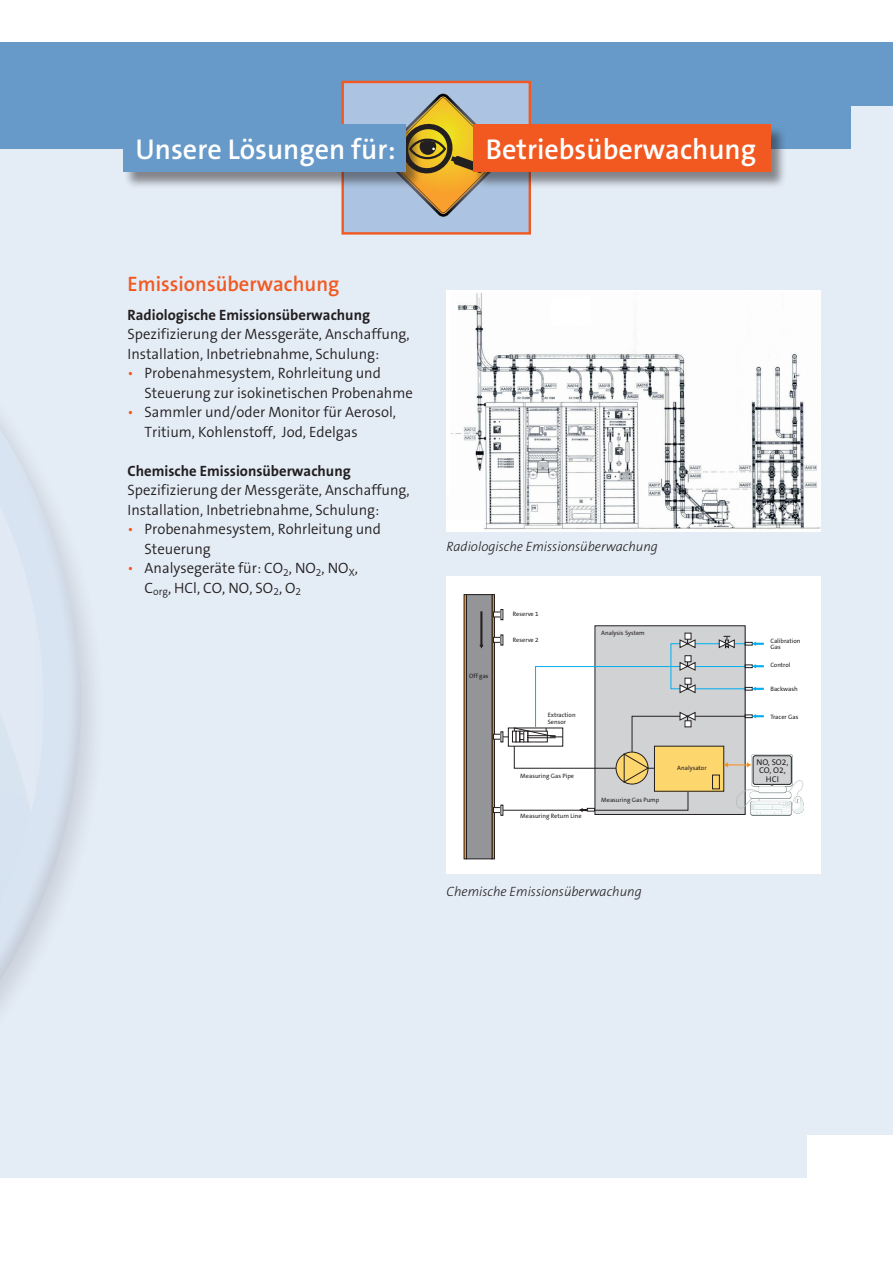
<style>
.page{position:relative;width:893px;height:1263px;background:#fff}
.page>*{position:absolute;margin:0;border:0;box-sizing:border-box;transform-origin:0 0}
.t1{font:600 28.8px "The Sans B6";color:#fff}
.t2{font:600 21px "The Sans B6";color:#f15921}
.t3{font:300 15px/19.5px "The Sans B4";color:#231f20}
.t4{font:700 15px "The Sans B7";color:#231f20}
.t5{font:italic 300 13.5px "The Sans B3";color:#231f20}
.t6{font:8.4px/8.4px "The Sans B5 Plain";color:#231f20;text-align:center}
.t7{font:6.3px/6.3px "The Sans B5 Plain";color:#231f20}
.s1{color:#f15921}
</style>
<div class="page">
<div style="left:0;top:106px;width:893px;height:1072px;background:#e4ecf6"></div>
<div style="left:0;top:43px;width:893px;height:63px;background:#679ac8"></div>
<div style="left:0;top:85px;width:850px;height:64px;background:#679ac8"></div>
<div style="left:0;top:177px;width:108px;height:1073px;background:#231f20;opacity:.5"></div>
<div style="left:0;top:184px;width:82px;height:1040px;background:#231f20;opacity:.5"></div>
<img style="left:446px;top:290px;width:375px;height:242px">
<div style="left:808px;top:1135px;width:85px;height:56px;background:#fff"></div>
<div style="left:446px;top:576px;width:375px;height:297px;background:#fff"></div>
<div style="left:595px;top:626px;width:150px;height:188px;background:#d1d2d4"></div>
<div style="left:492px;top:594px;width:3px;height:265px;border:1px solid #231f20"></div>
<div style="left:466px;top:595px;width:26px;height:264px;background:#939598"></div>
<div style="left:466px;top:594px;width:26px;height:265px;border:1px solid #231f20"></div>
<svg style="left:501px;top:609px;width:2px;height:11px"></svg>
<div style="left:493px;top:637px;width:8px;height:6px;border:1px solid #231f20"></div>
<svg style="left:501px;top:635px;width:2px;height:10px"></svg>
<div style="left:493px;top:734px;width:8px;height:5px;border:1px solid #231f20"></div>
<div style="left:493px;top:807px;width:8px;height:6px;border:1px solid #231f20"></div>
<div style="left:671px;top:643px;width:74px;height:46px;border:1px solid #00aeef"></div>
<svg style="left:745px;top:642px;width:19px;height:4px"></svg>
<svg style="left:679px;top:633px;width:17px;height:15px"></svg>
<div style="left:685px;top:655px;width:6px;height:7px;border:1px solid #231f20"></div>
<svg style="left:718px;top:636px;width:17px;height:13px"></svg>
<hr style="left:480px;top:611px;width:2px;height:34px;background:#231f20">
<svg style="left:501px;top:656px;width:302px;height:160px"></svg>
<div style="left:341px;top:81px;width:190px;height:154px;background:#acc4e1;border:2px solid #f15921"></div>
<svg style="left:409px;top:94px;width:68px;height:123px"></svg>
<div style="left:123px;top:125px;width:299px;height:65px;background:#231f20;opacity:.5"></div>
<div style="left:123px;top:124px;width:283px;height:48px;background:#679ac8"></div>
<div style="left:473px;top:125px;width:314px;height:65px;background:#231f20;opacity:.5"></div>
<div style="left:473px;top:124px;width:298px;height:48px;background:#f15921"></div>
<h1 class="t1" style="left:136px;top:134px;width:262px">Unsere Lösungen für:</h1>
<h1 class="t1" style="left:486px;top:134px;width:272px">Betriebsüberwachung</h1>
<h2 class="t2" style="left:128px;top:273px;width:213px">Emissionsüberwachung</h2>
<p class="t4" style="left:128px;top:307px;width:244px">Radiologische Emissionsüberwachung</p>
<p class="t3" style="left:128px;top:325px;width:284px">Spezifizierung der Messgeräte, Anschaffung,<br>Installation, Inbetriebnahme, Schulung:</p>
<p class="t3" style="left:145px;top:364px;width:270px;text-indent:-17px"><span class="s1">•</span> Probenahmesystem, Rohrleitung und<br>Steuerung zur isokinetischen Probenahme</p>
<p class="t3" style="left:145px;top:403px;width:253px;text-indent:-17px"><span class="s1">•</span> Sammler und/oder Monitor für Aerosol,<br>Tritium, Kohlenstoff, Jod, Edelgas</p>
<p class="t4" style="left:128px;top:463px;width:225px">Chemische Emissionsüberwachung</p>
<p class="t3" style="left:128px;top:481px;width:284px">Spezifizierung der Messgeräte, Anschaffung,<br>Installation, Inbetriebnahme, Schulung:</p>
<p class="t3" style="left:145px;top:520px;width:238px;text-indent:-17px"><span class="s1">•</span> Probenahmesystem, Rohrleitung und<br>Steuerung</p>
<p class="t3" style="left:145px;top:559px;width:215px;text-indent:-17px"><span class="s1">•</span> Analysegeräte für: CO<sub>2</sub>, NO<sub>2</sub>, NO<sub>X</sub>,<br>C<sub>org</sub>, HCl, CO, NO, SO<sub>2</sub>, O<sub>2</sub></p>
<p class="t5" style="left:446px;top:539px;width:213px">Radiologische Emissionsüberwachung</p>
<p class="t7" style="left:469px;top:673px;width:21px">Off gas</p>
<p class="t7" style="left:513px;top:611px;width:27px">Reserve 1</p>
<p class="t7" style="left:513px;top:637px;width:27px">Reserve 2</p>
<p class="t7" style="left:601px;top:630px;width:45px">Analysis System</p>
<p class="t7" style="left:548px;top:712px;width:29px">Extraction<br>Sensor</p>
<p class="t7" style="left:520px;top:773px;width:55px">Measuring Gas Pipe</p>
<p class="t7" style="left:520px;top:813px;width:63px">Measuring Return Line</p>
<p class="t7" style="left:601px;top:797px;width:60px">Measuring Gas Pump</p>
<p class="t7" style="left:677px;top:765px;width:31px">Analysator</p>
<p class="t5" style="left:446px;top:884px;width:197px">Chemische Emissionsüberwachung</p>
<p class="t7" style="left:770px;top:638px;width:32px">Calibration<br>Gas</p>
<p class="t7" style="left:770px;top:662px;width:22px">Control</p>
<p class="t7" style="left:770px;top:686px;width:29px">Backwash</p>
<p class="t7" style="left:770px;top:714px;width:29px">Tracer Gas</p>
<p class="t6" style="left:756px;top:758px;width:33px">NO, SO2,<br>CO, O2,<br>HCI</p>
</div>
